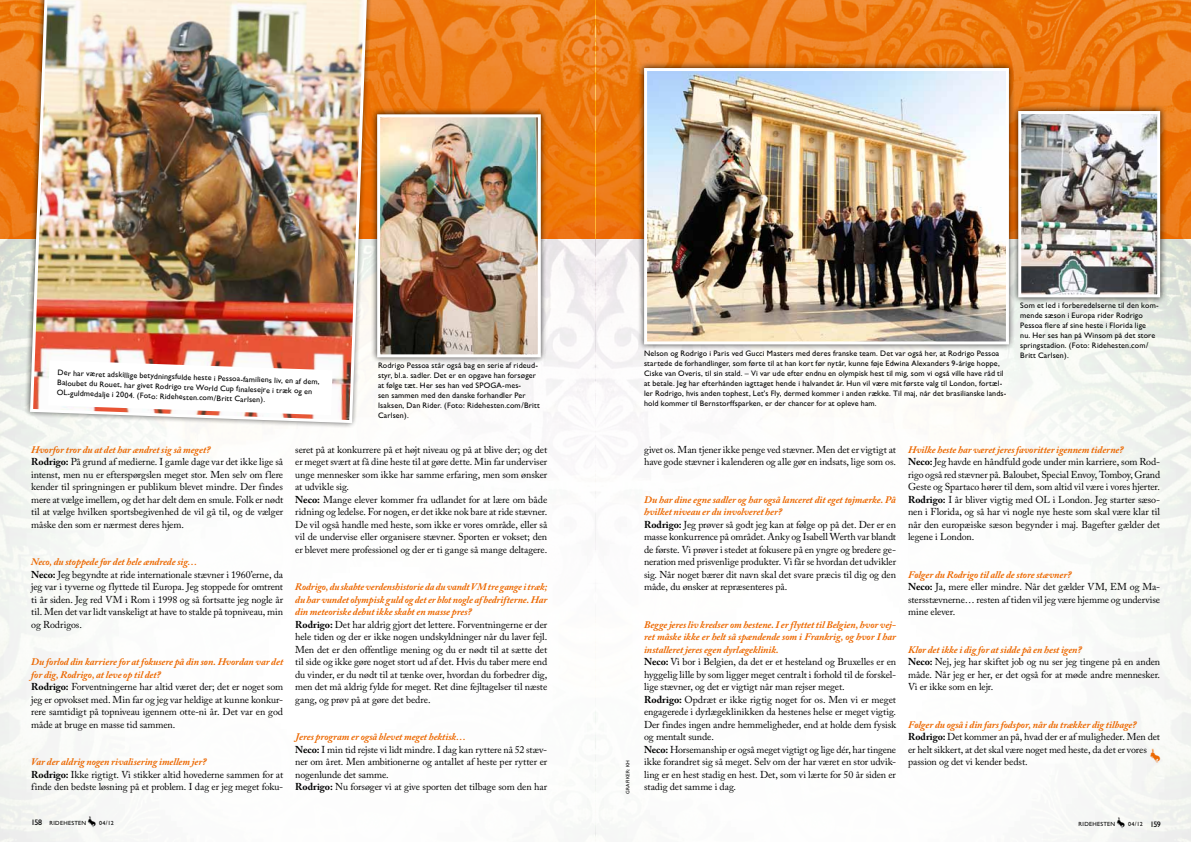
<style>
.page{position:relative;width:1191px;height:842px;background:#fff}
.page>*{position:absolute;margin:0;border:0;box-sizing:border-box;transform-origin:0 0}
.t1{font:14px "RIAS";color:#ec6801}
.t2{font:10px/12.5px "Adobe Caslon Pro";letter-spacing:-.01em;color:#000}
.t3{font:8px/10px "M Gill Sans";letter-spacing:.015em;color:#000}
.t4{font:6px "M Gill Sans";letter-spacing:.05em;color:#000}
.t5{font:5px "M Gill Sans";letter-spacing:.03em;color:#000}
.s1{font-weight:700;font-style:italic;color:#ec6801}
.s2{font-weight:700}
.s3{font-size:8px}
.s4{font-family:"RIAS";font-size:11px}
</style>
<div class="page">
<img style="left:0;top:238px;width:1191px;height:604px">
<svg style="left:0;top:0;width:595px;height:238px;background:#ed7c17"></svg>
<div style="left:370px;top:108px;width:177px;height:256px;background:#000;opacity:.75"></div>
<img style="left:381px;top:118px;width:156px;height:235px">
<div style="left:377px;top:114px;width:164px;height:243px;border:3px solid #fff"></div>
<svg style="left:23px;top:0;width:352px;height:430px"></svg>
<img style="left:28px;top:0;width:341px;height:425px">
<svg style="left:48px;top:360px;width:284px;height:55px"></svg>
<svg style="left:595px;top:0;width:596px;height:238px;background:#ed7c16"></svg>
<div style="left:1011px;top:104px;width:155px;height:200px;background:#000;opacity:.75"></div>
<img style="left:1022px;top:115px;width:134px;height:178px">
<div style="left:1018px;top:111px;width:142px;height:186px;border:3px solid #fff"></div>
<div style="left:637px;top:61px;width:378px;height:290px;background:#000;opacity:.75"></div>
<img style="left:648px;top:72px;width:357px;height:268px">
<div style="left:644px;top:68px;width:365px;height:276px;border:3px solid #fff"></div>
<p class="t3" style="left:58px;top:368px;width:264px;rotate:2deg">Der har væretadskillige betydningsfulde heste i Pessoa-familiens liv, en af dem,<br>Baloubetdu Rouet, har givetRodrigo tre World Cup finalesejre i træk og en<br>OL-guldmedalje i 2004. (Foto: Ridehesten.com/BrittCarlsen).</p>
<p class="t3" style="left:378px;top:360px;width:163px">Rodrigo Pessoa står også bag en serie af rideud&shy;styr, bl.a. sadler. Det er en opgave han forsøger at følge tæt. Her ses han ved SPOGA-mes-<br>sen sammen med den danske forhandler Per<br>I saksen, Dan Rider. (Foto: Ridehesten.com/Britt Carlsen).</p>
<p class="t2" style="left:31px;top:443px;width:253px"><span class="s1">Hvorfor tror du at det har ændret sig så meget?<br></span><span class="s2">Rodrigo:</span> På grund af medierne. I gamle dage var det ikke lige så intenst, men nu er efterspørgslen meget stor. Men selv om flere kender til springningen er publikum blevet mindre. Der findes mere at vælge imellem, og det har delt dem en smule. Folk er nødt til at vælge hvilken sportsbegivenhed de vil gå til, og de vælger måske den som er nærmest deres hjem.</p>
<p class="t2" style="left:31px;top:555px;width:253px"><span class="s1">Neco, du stoppede før det hele ændrede sig…<br></span><span class="s2">Neco:</span> Jeg begyndte at ride internationale stævner i 1960’erne, da jeg var i tyverne og flyttede til Europa. Jeg stoppede for omtrent ti år siden. Jeg red VM i Rom i 1998 og så fortsatte jeg nogle år til. Men det var lidt vanskeligt at have to stalde på topniveau, min og Rodrigos.</p>
<p class="t2" style="left:31px;top:655px;width:253px"><span class="s1">Du forlod din karriere for at fokusere på din søn. Hvordan var det for dig, Rodrigo, at leve op til det?<br></span><span class="s2">Rodrigo:</span> Forventningerne har altid været der; det er noget som jeg er opvokset med. Min far og jeg var heldige at kunne konkur&shy;rere samtidigt på topniveau igennem otte-ni år. Det var en god måde at bruge en masse tid sammen.</p>
<p class="t2" style="left:31px;top:755px;width:253px"><span class="s1">Var der aldrig nogen rivalisering imellem jer?<br></span><span class="s2">Rodrigo:</span> Ikke rigtigt. Vi stikker altid hovederne sammen for at finde den bedste løsning på et problem. I dag er jeg meget foku-</p>
<p class="t4" style="left:31px;top:819px;width:84px"><span class="s3">158</span> ridehesteN <span class="s4">h</span> 04/12</p>
<p class="t2" style="left:295px;top:443px;width:253px">seret på at konkurrere på et højt niveau og på at blive der; og det er meget svært at få dine heste til at gøre dette. Min far underviser unge mennesker som ikke har samme erfaring, men som ønsker at udvikle sig.<br><span class="s2">Neco:</span> Mange elever kommer fra udlandet for at lære om både ridning og ledelse. For nogen, er det ikke nok bare at ride stævner.<br>De vil også handle med heste, som ikke er vores område, eller så vil de undervise eller organisere stævner. Sporten er vokset; den er blevet mere professionel og der er ti gange så mange deltagere.</p>
<p class="t2" style="left:295px;top:580px;width:253px"><span class="s1">Rodrigo, du skabte verdenshistorie da du vandt VM tre gange i træk; du har vundet olympisk guld og det er blot nogle af bedrifterne. Har din meteoriske debut ikke skabt en masse pres?<br></span><span class="s2">Rodrigo:</span> Det har aldrig gjort det lettere. Forventningerne er der hele tiden og der er ikke nogen undskyldninger når du laver fejl.<br>Men det er den offentlige mening og du er nødt til at sætte det til side og ikke gøre noget stort ud af det. Hvis du taber mere end du vinder, er du nødt til at tænke over, hvordan du forbedrer dig, men det må aldrig fylde for meget. Ret dine fejltagelser til næste gang, og prøv på at gøre det bedre.</p>
<p class="t2" style="left:295px;top:730px;width:253px"><span class="s1">Jeres program er også blevet meget hektisk…<br></span><span class="s2">Neco:</span> I min tid rejste vi lidt mindre. I dag kan ryttere nå 52 stæv&shy;ner om året. Men ambitionerne og antallet af heste per rytter er nogenlunde det samme.<br><span class="s2">Rodrigo:</span> Nu forsøger vi at give sporten det tilbage som den har</p>
<p class="t3" style="left:644px;top:348px;width:364px">Nelson og Rodrigo i Paris ved Gucci Masters med deres franske team. Det var også her, at Rodrigo Pessoa startede de forhandlinger, som førte til at han kort før nytår, kunne føje Edwina Alexanders 9-årige hoppe, Ciske van Overis, til sin stald. – Vi var ude efter endnu en olympisk hest til mig, som vi også ville have råd til at betale. Jeg har efterhånden iagttaget hende i halvandet år. Hun vil være mit første valg til London, fortæl&shy;ler Rodrigo, hvis anden tophest, Let’s Fly, dermed kommer i anden række. Til maj, når det brasilianske lands&shy;hold kommer til Bernstorffsparken, er der chancer for at opleve ham.</p>
<p class="t3" style="left:1020px;top:300px;width:140px">Som et led i forberedelserne til den kom&shy;mende sæson i Europa rider Rodrigo Pessoa flere af sine heste i Florida lige<br>nu. Her ses han på Winsom på det store springstadion. (Foto: Ridehesten.com/ Britt Carlsen).</p>
<p class="t5" style="left:625px;top:794px;width:34px;rotate:-90deg">GRAFIKER: KH</p>
<p class="t2" style="left:644px;top:443px;width:253px">givet os. Man tjener ikke penge ved stævner. Men det er vigtigt at have gode stævner i kalenderen og alle gør en indsats, lige som os.</p>
<p class="t2" style="left:644px;top:493px;width:253px"><span class="s1">Du har dine egne sadler og har også lanceret dit eget tøjmærke. På hvilket niveau er du involveret her?<br></span><span class="s2">Rodrigo:</span> Jeg prøver så godt jeg kan at følge op på det. Der er en masse konkurrence på området. Anky og Isabell Werth var blandt de første. Vi prøver i stedet at fokusere på en yngre og bredere ge&shy;neration med prisvenlige produkter. Vi får se hvordan det udvikler sig. Når noget bærer dit navn skal det svare præcis til dig og den måde, du ønsker at repræsenteres på.</p>
<p class="t2" style="left:644px;top:618px;width:253px"><span class="s1">Begge jeres liv kredser om hestene. I er flyttet til Belgien, hvor vej&shy;ret måske ikke er helt så spændende som i Frankrig, og hvor I har installeret jeres egen dyrlægeklinik.<br></span><span class="s2">Neco:</span> Vi bor i Belgien, da det er et hesteland og Bruxelles er en hyggelig lille by som ligger meget centralt i forhold til de forskel&shy;lige stævner, og det er vigtigt når man rejser meget.<br><span class="s2">Rodrigo:</span> Opdræt er ikke rigtig noget for os. Men vi er meget engagerede i dyrlægeklinikken da hestenes helse er meget vigtig.<br>Der findes ingen andre hemmeligheder, end at holde dem fysisk og mentalt sunde.<br><span class="s2">Neco:</span> Horsemanship er også meget vigtigt og lige dér, har tingene ikke forandret sig så meget. Selv om der har været en stor udvik&shy;ling er en hest stadig en hest. Det, som vi lærte for 50 år siden er stadig det samme i dag.</p>
<p class="t2" style="left:908px;top:443px;width:253px"><span class="s1">Hvilke heste har været jeres favoritter igennem tiderne?<br></span><span class="s2">Neco:</span> Jeg havde en håndfuld gode under min karriere, som Rod&shy;rigo også red stævner på. Baloubet, Special Envoy, Tomboy, Grand Geste og Spartaco hører til dem, som altid vil være i vores hjerter.<br><span class="s2">Rodrigo:</span> I år bliver vigtig med OL i London. Jeg starter sæso&shy;nen i Florida, og så har vi nogle nye heste som skal være klar til når den europæiske sæson begynder i maj. Bagefter gælder det legene i London.</p>
<p class="t2" style="left:908px;top:568px;width:253px"><span class="s1">Følger du Rodrigo til alle de store stævner?<br></span><span class="s2">Neco:</span> Ja, mere eller mindre. Når det gælder VM, EM og Ma&shy;stersstævnerne… resten af tiden vil jeg være hjemme og undervise mine elever.</p>
<p class="t2" style="left:908px;top:643px;width:253px"><span class="s1">Klør det ikke i dig for at sidde på en hest igen?<br></span><span class="s2">Neco:</span> Nej, jeg har skiftet job og nu ser jeg tingene på en anden måde. Når jeg er her, er det også for at møde andre mennesker.<br>Vi er ikke som en lejr.</p>
<p class="t2" style="left:908px;top:718px;width:253px"><span class="s1">Følger du også i din fars fodspor, når du trækker dig tilbage?<br></span><span class="s2">Rodrigo:</span> Det kommer an på, hvad der er af muligheder. Men det er helt sikkert, at det skal være noget med heste, da det er vores passion og det vi kender bedst.</p>
<h1 class="t1" style="left:1150px;top:749px;width:11px">h</h1>
<p class="t4" style="left:1078px;top:821px;width:84px">ridehesteN <span class="s4">h</span> 04/12 <span class="s3">159</span></p>
</div>
